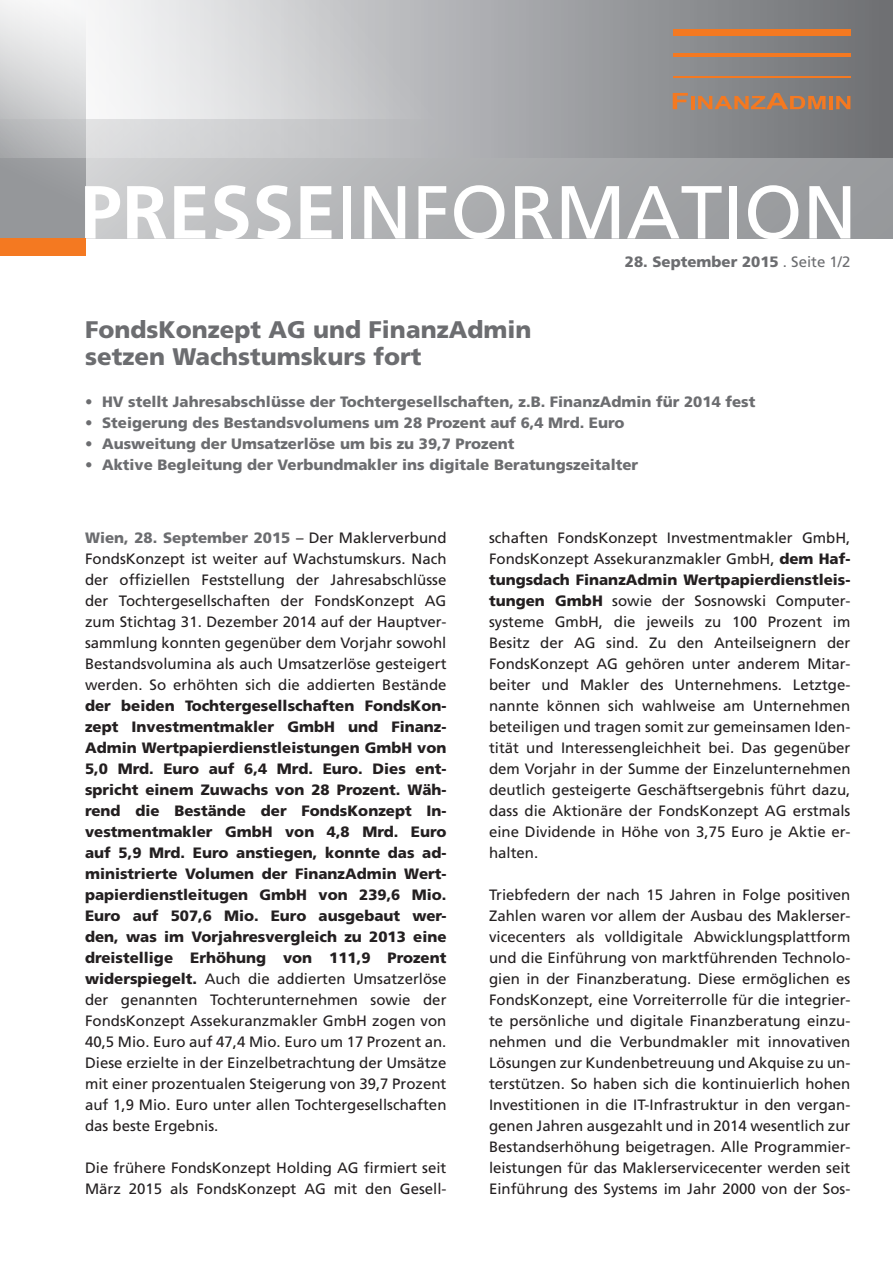
<style>
.page{position:relative;width:893px;height:1263px;background:#fff}
.page>*{position:absolute;margin:0;border:0;box-sizing:border-box;transform-origin:0 0}
.t1{font:75px "Frutiger";letter-spacing:.005em;color:#fff}
.t2{font:900 24px/27px "Frutiger";color:#6c6d70}
.t3{font:15px/21px "Frutiger";color:#231f20;text-align:justify}
.t4{font:900 15px "Frutiger";color:#6c6d70}
.s1{font-weight:700}
.s2{font-weight:400}
.s3{font-weight:900;color:#6c6d70}
.s4{font-weight:900}
</style>
<div class="page">
<div style="left:0;top:119px;width:893px;height:119px;background:linear-gradient(to right,#d2d2d4,#909295)"></div>
<div style="left:0;top:0;width:85px;height:238px;background:#95979a"></div>
<svg style="left:0;top:0;width:893px;height:157px;background:#b4b5b7"></svg>
<svg style="left:673px;top:93px;width:15px;height:16px"></svg>
<hr style="left:691px;top:96px;width:4px;height:13px;background:#f47921">
<svg style="left:698px;top:93px;width:127px;height:16px;background:#b37e5a"></svg>
<hr style="left:829px;top:96px;width:4px;height:13px;background:#f47921">
<svg style="left:836px;top:96px;width:14px;height:13px"></svg>
<div style="left:673px;top:29px;width:177px;height:6px;background:#f47921"></div>
<hr style="left:673px;top:53px;width:177px;height:4px;background:#f47921">
<hr style="left:673px;top:76px;width:177px;height:1px;background:#f47921">
<div style="left:0;top:238px;width:85px;height:17px;background:#f47921"></div>
<h1 class="t1" style="left:80px;top:168px;width:778px"><span class="s1">PRESSE</span>INFORMATION</h1>
<p class="t4" style="left:625px;top:252px;width:227px">28. September 2015 <span class="s2">. Seite 1/2</span></p>
<p class="t2" style="left:85px;top:315px;width:448px">FondsKonzept AG und FinanzAdmin setzen Wachstumskurs fort</p>
<p class="t4" style="left:85px;top:392px;width:672px">• HV stellt Jahresabschlüsse der Tochtergesellschaften, z.B. FinanzAdmin für 2014 fest</p>
<p class="t4" style="left:85px;top:413px;width:541px">• Steigerung des Bestandsvolumens um 28 Prozent auf 6,4 Mrd. Euro</p>
<p class="t4" style="left:85px;top:434px;width:431px">• Ausweitung der Umsatzerlöse um bis zu 39,7 Prozent</p>
<p class="t4" style="left:85px;top:455px;width:555px">• Aktive Begleitung der Verbundmakler ins digitale Beratungszeitalter</p>
<p class="t3" style="left:85px;top:527px;width:363px"><span class="s3">Wien, 28. September 2015</span> – Der Maklerverbund FondsKonzept ist weiter auf Wachstumskurs. Nach der offiziellen Feststellung der Jahresabschlüsse der Tochtergesellschaften der FondsKonzept AG zum Stichtag 31. Dezember 2014 auf der Hauptver&shy;sammlung konnten gegenüber dem Vorjahr sowohl Bestandsvolumina als auch Umsatzerlöse gesteigert werden. So erhöhten sich die addierten Bestände <span class="s4">der beiden Tochtergesellschaften FondsKon&shy;zept Investmentmakler GmbH und Finanz-Admin Wertpapierdienstleistungen GmbH von 5,0 Mrd. Euro auf 6,4 Mrd. Euro. Dies ent&shy;spricht einem Zuwachs von 28 Prozent. Wäh&shy;rend die Bestände der FondsKonzept In&shy;vestmentmakler GmbH von 4,8 Mrd. Euro auf 5,9 Mrd. Euro anstiegen, konnte das ad&shy;ministrierte Volumen der FinanzAdmin Wert&shy;papierdienstleitugen GmbH von 239,6 Mio.<br>Euro auf 507,6 Mio. Euro ausgebaut wer&shy;den, was im Vorjahresvergleich zu 2013 eine dreistellige Erhöhung von 111,9 Prozent widerspiegelt.</span> Auch die addierten Umsatzerlöse der genannten Tochterunternehmen sowie der FondsKonzept Assekuranzmakler GmbH zogen von 40,5 Mio. Euro auf 47,4 Mio. Euro um 17 Prozent an.<br>Diese erzielte in der Einzelbetrachtung der Umsätze mit einer prozentualen Steigerung von 39,7 Prozent auf 1,9 Mio. Euro unter allen Tochtergesellschaften das beste Ergebnis.</p>
<p class="t3" style="left:85px;top:1157px;width:363px">Die frühere FondsKonzept Holding AG firmiert seit<br>März 2015 als FondsKonzept AG mit den Gesell-</p>
<p class="t3" style="left:489px;top:527px;width:363px">schaften FondsKonzept Investmentmakler GmbH, FondsKonzept Assekuranzmakler GmbH, <span class="s4">dem Haf&shy;tungsdach FinanzAdmin Wertpapierdienstleis&shy;tungen GmbH</span> sowie der Sosnowski Computer&shy;systeme GmbH, die jeweils zu 100 Prozent im Besitz der AG sind. Zu den Anteilseignern der FondsKonzept AG gehören unter anderem Mitar&shy;beiter und Makler des Unternehmens. Letztge&shy;nannte können sich wahlweise am Unternehmen beteiligen und tragen somit zur gemeinsamen Iden&shy;tität und Interessengleichheit bei. Das gegenüber dem Vorjahr in der Summe der Einzelunternehmen deutlich gesteigerte Geschäftsergebnis führt dazu, dass die Aktionäre der FondsKonzept AG erstmals eine Dividende in Höhe von 3,75 Euro je Aktie er&shy;halten.</p>
<p class="t3" style="left:489px;top:884px;width:363px">Triebfedern der nach 15 Jahren in Folge positiven Zahlen waren vor allem der Ausbau des Maklerser&shy;vicecenters als volldigitale Abwicklungsplattform und die Einführung von marktführenden Technolo&shy;gien in der Finanzberatung. Diese ermöglichen es FondsKonzept, eine Vorreiterrolle für die integrier&shy;te persönliche und digitale Finanzberatung einzu&shy;nehmen und die Verbundmakler mit innovativen Lösungen zur Kundenbetreuung und Akquise zu un&shy;terstützen. So haben sich die kontinuierlich hohen Investitionen in die IT-Infrastruktur in den vergan&shy;genen Jahren ausgezahlt und in 2014 wesentlich zur Bestandserhöhung beigetragen. Alle Programmier&shy;leistungen für das Maklerservicecenter werden seit Einführung des Systems im Jahr 2000 von der Sos-</p>
</div>
